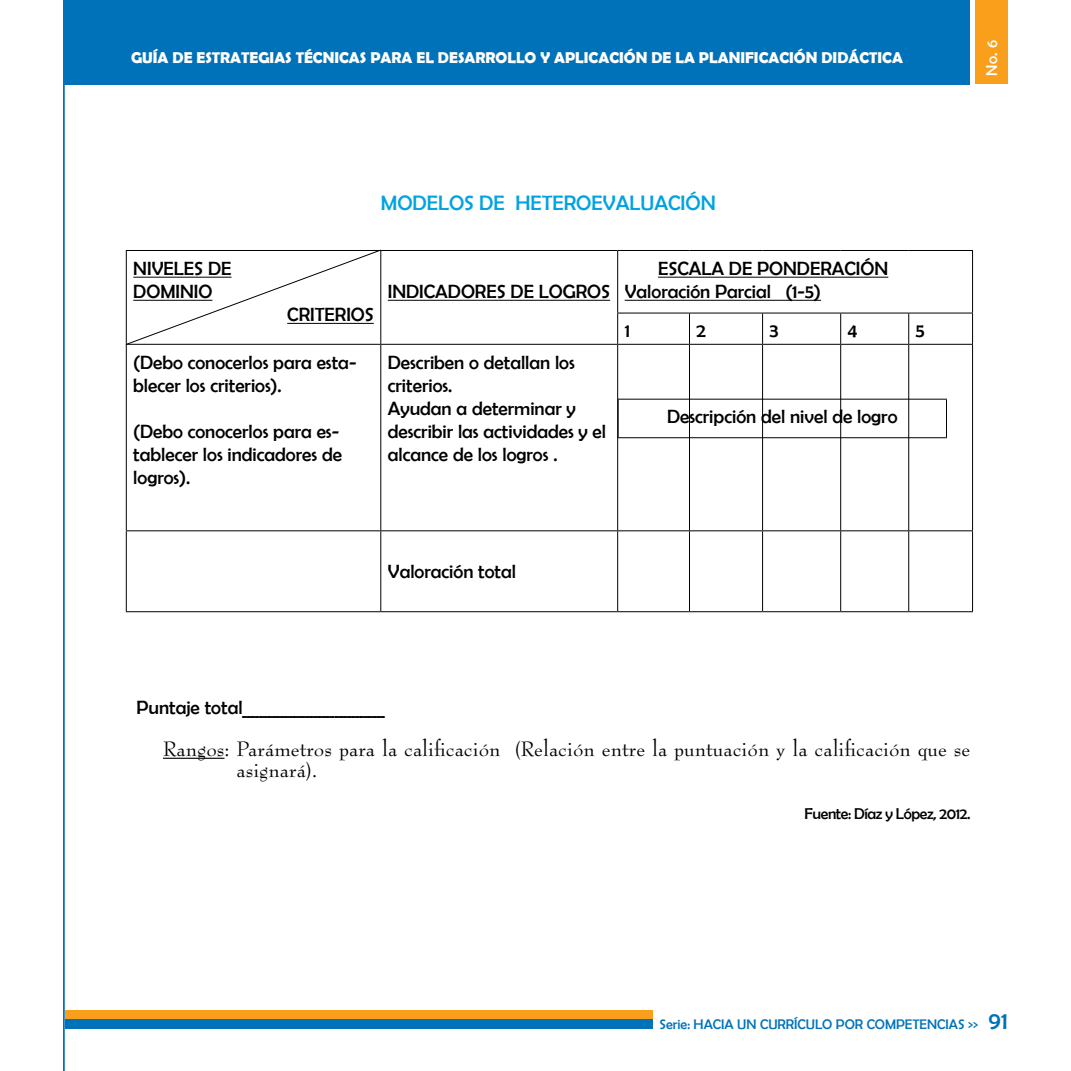
<style>
.page{position:relative;width:1071px;height:1071px;background:#fff}
.page>*{position:absolute;margin:0;border:0;box-sizing:border-box;transform-origin:0 0}
.t1{font:22.75px/21px "Bernhard Modern Std";color:#000}
.t2{font:21px "Berlin Sans FB";color:#00a3e1}
.t3{font:19.25px/23.1px "Berlin Sans FB";color:#000}
.t4{font:700 15.75px "Berlin Sans FB Demi";color:#fff}
.t5{font:15.75px "Berlin Sans FB";letter-spacing:-.025em;color:#000}
.t6{font:15.75px "Berlin Sans FB";color:#fff}
.t7{font:14px "Berlin Sans FB";color:#0072ba}
.s1{font-size:24.5px}
</style>
<div class="page">
<div style="left:65px;top:1010px;width:587px;height:9px;background:#f99f1b"></div>
<div style="left:63px;top:0;width:907px;height:84px;background:#0072ba"></div>
<hr style="left:63px;top:0;width:2px;height:1071px;background:#0072ba">
<div style="left:975px;top:0;width:33px;height:84px;background:#f99f1b"></div>
<div style="left:65px;top:1019px;width:587px;height:10px;background:#0072ba"></div>
<hr style="left:618px;top:250px;width:72px;height:1px;background:#000">
<hr style="left:690px;top:250px;width:73px;height:1px;background:#000">
<hr style="left:763px;top:250px;width:78px;height:1px;background:#000">
<hr style="left:841px;top:250px;width:68px;height:1px;background:#000">
<hr style="left:909px;top:250px;width:64px;height:1px;background:#000">
<hr style="left:972px;top:251px;width:1px;height:62px;background:#000">
<hr style="left:126px;top:345px;width:1px;height:185px;background:#000">
<hr style="left:381px;top:344px;width:237px;height:1px;background:#000">
<hr style="left:618px;top:344px;width:72px;height:1px;background:#000">
<hr style="left:690px;top:344px;width:73px;height:1px;background:#000">
<hr style="left:763px;top:344px;width:78px;height:1px;background:#000">
<hr style="left:841px;top:344px;width:68px;height:1px;background:#000">
<hr style="left:909px;top:344px;width:64px;height:1px;background:#000">
<hr style="left:126px;top:530px;width:255px;height:1px;background:#000">
<hr style="left:126px;top:531px;width:1px;height:80px;background:#000">
<hr style="left:381px;top:530px;width:237px;height:1px;background:#000">
<hr style="left:618px;top:530px;width:72px;height:1px;background:#000">
<hr style="left:690px;top:530px;width:73px;height:1px;background:#000">
<hr style="left:763px;top:530px;width:78px;height:1px;background:#000">
<hr style="left:841px;top:530px;width:68px;height:1px;background:#000">
<hr style="left:909px;top:530px;width:64px;height:1px;background:#000">
<hr style="left:126px;top:611px;width:255px;height:1px;background:#000">
<hr style="left:381px;top:250px;width:237px;height:1px;background:#000">
<hr style="left:617px;top:251px;width:1px;height:62px;background:#000">
<hr style="left:380px;top:345px;width:1px;height:185px;background:#000">
<hr style="left:380px;top:531px;width:1px;height:80px;background:#000">
<hr style="left:381px;top:611px;width:237px;height:1px;background:#000">
<hr style="left:617px;top:313px;width:73px;height:1px;background:#000">
<hr style="left:617px;top:313px;width:1px;height:31px;background:#000">
<hr style="left:617px;top:345px;width:1px;height:185px;background:#000">
<hr style="left:617px;top:531px;width:1px;height:80px;background:#000">
<hr style="left:618px;top:611px;width:72px;height:1px;background:#000">
<hr style="left:690px;top:313px;width:73px;height:1px;background:#000">
<hr style="left:689px;top:313px;width:1px;height:31px;background:#000">
<hr style="left:689px;top:345px;width:1px;height:185px;background:#000">
<hr style="left:689px;top:531px;width:1px;height:80px;background:#000">
<hr style="left:690px;top:611px;width:73px;height:1px;background:#000">
<hr style="left:763px;top:313px;width:78px;height:1px;background:#000">
<hr style="left:762px;top:313px;width:1px;height:31px;background:#000">
<hr style="left:762px;top:345px;width:1px;height:185px;background:#000">
<hr style="left:762px;top:531px;width:1px;height:80px;background:#000">
<hr style="left:763px;top:611px;width:78px;height:1px;background:#000">
<hr style="left:841px;top:313px;width:68px;height:1px;background:#000">
<hr style="left:840px;top:313px;width:1px;height:31px;background:#000">
<hr style="left:840px;top:345px;width:1px;height:185px;background:#000">
<hr style="left:840px;top:531px;width:1px;height:80px;background:#000">
<hr style="left:841px;top:611px;width:68px;height:1px;background:#000">
<hr style="left:909px;top:313px;width:64px;height:1px;background:#000">
<hr style="left:908px;top:313px;width:1px;height:31px;background:#000">
<hr style="left:972px;top:313px;width:1px;height:31px;background:#000">
<hr style="left:908px;top:345px;width:1px;height:185px;background:#000">
<hr style="left:972px;top:345px;width:1px;height:185px;background:#000">
<hr style="left:908px;top:531px;width:1px;height:80px;background:#000">
<hr style="left:972px;top:531px;width:1px;height:80px;background:#000">
<hr style="left:909px;top:611px;width:64px;height:1px;background:#000">
<hr style="left:388px;top:300px;width:222px;height:1px;background:#000">
<hr style="left:658px;top:277px;width:230px;height:1px;background:#000">
<hr style="left:625px;top:300px;width:196px;height:1px;background:#000">
<hr style="left:618px;top:399px;width:329px;height:1px;background:#000">
<hr style="left:618px;top:400px;width:1px;height:37px;background:#000">
<hr style="left:946px;top:400px;width:1px;height:37px;background:#000">
<hr style="left:618px;top:437px;width:329px;height:1px;background:#000">
<svg style="left:125px;top:249px;width:257px;height:97px"></svg>
<hr style="left:163px;top:758px;width:62px;height:1px;background:#000">
<p class="t4" style="left:131px;top:48px;width:774px">GUÍA DE ESTRATEGIAS TÉCNICAS PARA EL DESARROLLO Y APLICACIÓN DE LA PLANIFICACIÓN DIDÁCTICA</p>
<p class="t2" style="left:381px;top:191px;width:337px">MODELOS DE HETEROEVALUACIÓN</p>
<p class="t3" style="left:133px;top:257px;width:100px">NIVELES DE<br>DOMINIO</p>
<p class="t3" style="left:287px;top:303px;width:88px">CRITERIOS</p>
<p class="t3" style="left:133px;top:350px;width:225px">(Debo conocerlos para esta&shy;blecer los criterios).</p>
<p class="t3" style="left:133px;top:420px;width:210px">(Debo conocerlos para es&shy;tablecer los indicadores de logros).</p>
<p class="t3" style="left:388px;top:280px;width:224px">INDICADORES DE LOGROS</p>
<p class="t3" style="left:388px;top:350px;width:220px">Describen o detallan los criterios.<br>Ayudan a determinar y describir las actividades y el alcance de los logros .</p>
<p class="t3" style="left:625px;top:257px;width:265px;text-indent:33px">ESCALA DE PONDERACIÓN<br>Valoración Parcial (1-5)</p>
<p class="t3" style="left:625px;top:319px;width:7px">1</p>
<p class="t3" style="left:697px;top:319px;width:11px">2</p>
<p class="t3" style="left:770px;top:319px;width:11px">3</p>
<p class="t3" style="left:848px;top:319px;width:11px">4</p>
<p class="t3" style="left:916px;top:319px;width:11px">5</p>
<p class="t3" style="left:667px;top:405px;width:232px">Descripción del nivel de logro</p>
<p class="t3" style="left:388px;top:560px;width:130px">Valoración total</p>
<p class="t6" style="left:983px;top:76px;width:38px;rotate:-90deg">No. 6</p>
<p class="t3" style="left:136px;top:696px;width:250px">Puntaje total_________________</p>
<p class="t1" style="left:237px;top:739px;width:735px;text-indent:-74px">Rangos: Parámetros para la calificación (Relación entre la puntuación y la calificación que se asignará).</p>
<p class="t5" style="left:805px;top:805px;width:167px">Fuente: Díaz y López, 2012.</p>
<p class="t7" style="left:660px;top:1016px;width:350px">Serie: HACIA UN CURRÍCULO POR COMPETENCIAS &gt;&gt; <span class="s1">91</span></p>
</div>
